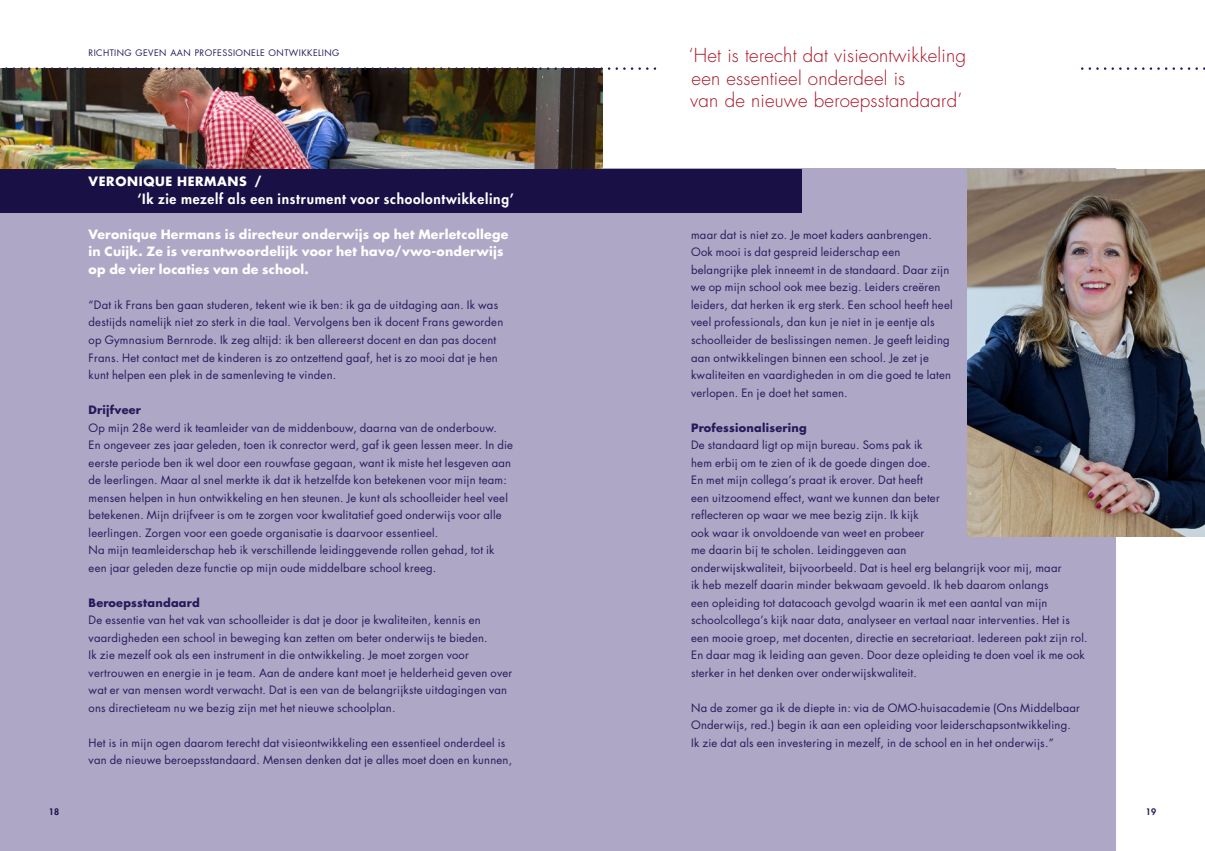
<style>
.page{position:relative;width:1205px;height:851px;background:#fff}
.page>*{position:absolute;margin:0;border:0;box-sizing:border-box;transform-origin:0 0}
._1_Citaat{font:300 18.75px/22.5px "Futura LT";letter-spacing:.01em;color:#aa1124}
.t1{font:800 13.75px "Futura LT";letter-spacing:.05em;color:#fff}
.t2{font:700 12.5px/17.5px "Futura LT";letter-spacing:.02em;color:#fff}
.t3{font:700 12.5px "Futura LT";letter-spacing:.05em;color:#fff}
.Interview_tekst{font:11.25px/17.5px "Futura LT";letter-spacing:.02em;color:#251b5b}
.Interviwe_kopjes{font:700 11.25px "Futura LT";letter-spacing:.02em;color:#251b5b}
.t4{font:8.75px "Futura LT";letter-spacing:.05em;color:#251b5b}
.t5{font:800 8.75px "Futura LT";color:#251b5b}
</style>
<div class="page">
<img style="left:0;top:70px;width:602px;height:99px">
<div style="left:0;top:169px;width:602px;height:681px;background:#aea7c6"></div>
<div style="left:602px;top:169px;width:514px;height:681px;background:#aea7c6"></div>
<div style="left:0;top:169px;width:802px;height:43px;background:#191146"></div>
<img style="left:968px;top:169px;width:237px;height:367px">
<svg style="left:0;top:67px;width:1205px;height:3px"></svg>
<div style="left:657px;top:48px;width:421px;height:104px;background:#fff"></div>
<p class="t4" style="left:89px;top:48px;width:21px">Richting</p>
<p class="t4" style="left:136px;top:48px;width:43px">geven aan</p>
<p class="t4" style="left:195px;top:48px;width:35px">profession</p>
<p class="t4" style="left:251px;top:48px;width:25px">ele ontwikk</p>
<p class="t4" style="left:313px;top:48px;width:16px">eling</p>
<p class="_1_Citaat" style="left:689px;top:45px;width:279px">‘Het is terecht dat visieontwikkeling een essentieel onderdeel is<br>van de nieuwe beroepsstandaard’</p>
<p class="t3" style="left:89px;top:173px;width:175px">VERONIQUE HERMANS /</p>
<p class="t1" style="left:137px;top:189px;width:378px">‘Ik zie mezelf als een instrument voor schoolontwikkeling’</p>
<p class="t2" style="left:89px;top:225px;width:421px">Veronique Hermans is directeur onderwijs op het Merletcollege in Cuijk. Ze is verantwoordelijk voor het havo/vwo-onderwijs op de vier locaties van de school.</p>
<p class="Interview_tekst" style="left:89px;top:296px;width:416px">“Dat ik Frans ben gaan studeren, tekent wie ik ben: ik ga de uitdaging aan. Ik was destijds namelijk niet zo sterk in die taal. Vervolgens ben ik docent Frans geworden op Gymnasium Bernrode. Ik zeg altijd: ik ben allereerst docent en dan pas docent Frans. Het contact met de kinderen is zo ontzettend gaaf, het is zo mooi dat je hen kunt helpen een plek in de samenleving te vinden.</p>
<p class="Interviwe_kopjes" style="left:89px;top:402px;width:54px">Drijfveer</p>
<p class="Interview_tekst" style="left:89px;top:418px;width:426px">Op mijn 28e werd ik teamleider van de middenbouw, daarna van de onderbouw.<br>En ongeveer zes jaar geleden, toen ik conrector werd, gaf ik geen lessen meer. In die eerste periode ben ik wel door een rouwfase gegaan, want ik miste het lesgeven aan de leerlingen. Maar al snel merkte ik dat ik hetzelfde kon betekenen voor mijn team: mensen helpen in hun ontwikkeling en hen steunen. Je kunt als schoolleider heel veel betekenen. Mijn drijfveer is om te zorgen voor kwalitatief goed onderwijs voor alle leerlingen. Zorgen voor een goede organisatie is daarvoor essentieel.<br>Na mijn teamleiderschap heb ik verschillende leidinggevende rollen gehad, tot ik een jaar geleden deze functie op mijn oude middelbare school kreeg.</p>
<p class="Interviwe_kopjes" style="left:89px;top:595px;width:113px">Beroepsstandaard</p>
<p class="Interview_tekst" style="left:89px;top:611px;width:425px">De essentie van het vak van schoolleider is dat je door je kwaliteiten, kennis en vaardigheden een school in beweging kan zetten om beter onderwijs te bieden.<br>Ik zie mezelf ook als een instrument in die ontwikkeling. Je moet zorgen voor vertrouwen en energie in je team. Aan de andere kant moet je helderheid geven over wat er van mensen wordt verwacht. Dat is een van de belangrijkste uitdagingen van ons directieteam nu we bezig zijn met het nieuwe schoolplan.</p>
<p class="Interview_tekst" style="left:89px;top:733px;width:425px">Het is in mijn ogen daarom terecht dat visieontwikkeling een essentieel onderdeel is van de nieuwe beroepsstandaard. Mensen denken dat je alles moet doen en kunnen,</p>
<p class="Interview_tekst" style="left:691px;top:226px;width:263px">maar dat is niet zo. Je moet kaders aanbrengen.<br>Ook mooi is dat gespreid leiderschap een belangrijke plek inneemt in de standaard. Daar zijn we op mijn school ook mee bezig. Leiders creëren leiders, dat herken ik erg sterk. Een school heeft heel veel professionals, dan kun je niet in je eentje als schoolleider de beslissingen nemen. Je geeft leiding aan ontwikkelingen binnen een school. Je zet je kwaliteiten en vaardigheden in om die goed te laten verlopen. En je doet het samen.</p>
<p class="Interviwe_kopjes" style="left:691px;top:420px;width:117px">Professionalisering</p>
<p class="Interview_tekst" style="left:691px;top:436px;width:398px">De standaard ligt op mijn bureau. Soms pak ik<br>hem erbij om te zien of ik de goede dingen doe.<br>En met mijn collega’s praat ik erover. Dat heeft<br>een uitzoomend effect, want we kunnen dan beter<br>reflecteren op waar we mee bezig zijn. Ik kijk<br>ook waar ik onvoldoende van weet en probeer<br>me daarin bij te scholen. Leidinggeven aan<br>onderwijskwaliteit, bijvoorbeeld. Dat is heel erg belangrijk voor mij, maar<br>ik heb mezelf daarin minder bekwaam gevoeld. Ik heb daarom onlangs<br>een opleiding tot datacoach gevolgd waarin ik met een aantal van mijn schoolcollega’s kijk naar data, analyseer en vertaal naar interventies. Het is een mooie groep, met docenten, directie en secretariaat. Iedereen pakt zijn rol.<br>En daar mag ik leiding aan geven. Door deze opleiding te doen voel ik me ook sterker in het denken over onderwijskwaliteit.</p>
<p class="Interview_tekst" style="left:691px;top:698px;width:390px">Na de zomer ga ik de diepte in: via de OMO-huisacademie (Ons Middelbaar<br>Onderwijs, red.) begin ik aan een opleiding voor leiderschapsontwikkeling.<br>Ik zie dat als een investering in mezelf, in de school en in het onderwijs.”</p>
<p class="t5" style="left:49px;top:805px;width:12px">18</p>
<p class="t5" style="left:1146px;top:805px;width:12px">19</p>
</div>
